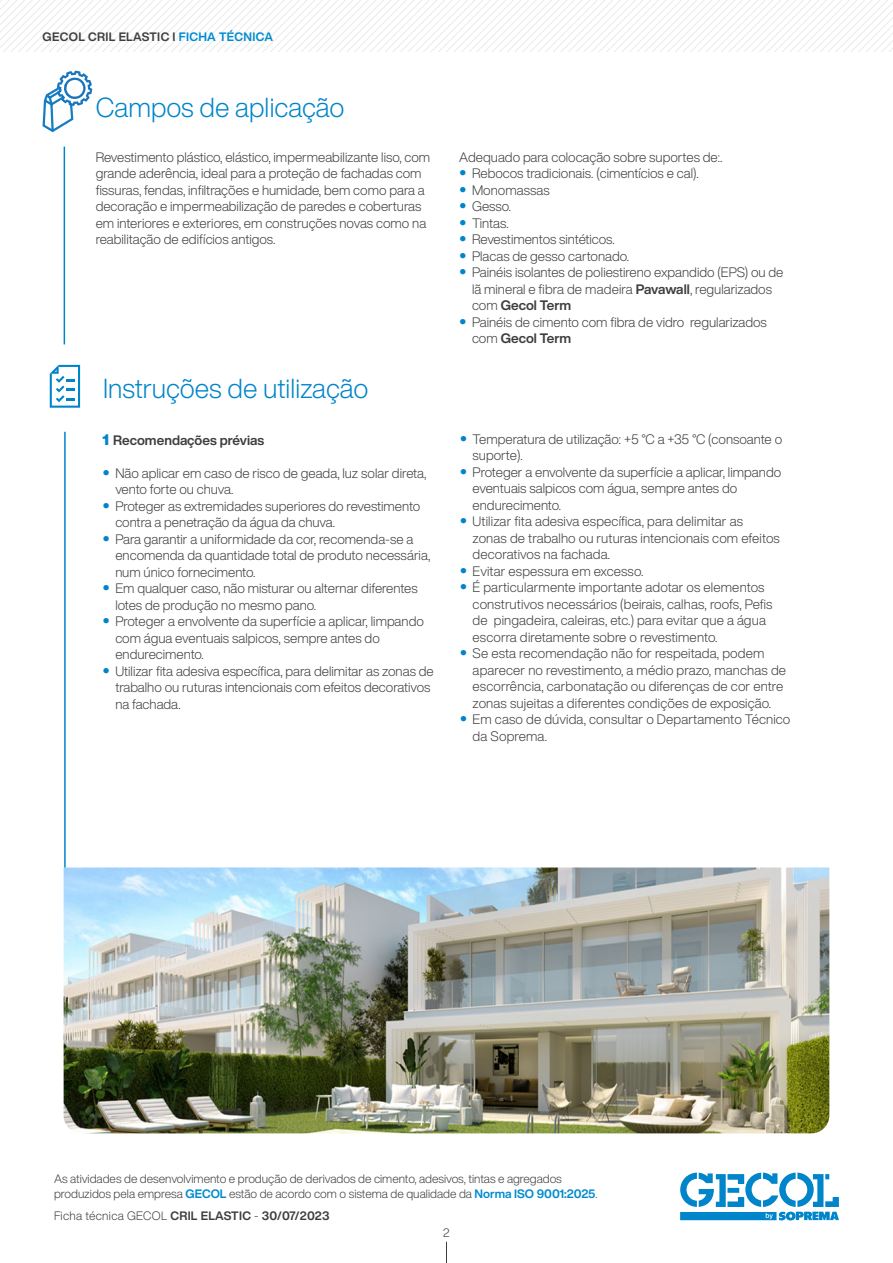
<style>
.page{position:relative;width:893px;height:1263px;background:#fff}
.page>*{position:absolute;margin:0;border:0;box-sizing:border-box;transform-origin:0 0}
.t1{font:300 27px "Helvetica Now Display";color:#0084ca}
.t2{font:300 13.5px/16.5px "Helvetica Now Display";color:#3e3e3f}
.HELVETICA_TEXTO{font:700 13.5px "Helvetica Now Display";color:#3e3e3f}
.t3{font:300 12px/15px "Helvetica Now Display";color:#3e3e3f}
.t4{font:700 12px "Helvetica Now Display";letter-spacing:.025em;color:#3e3e3f}
.s1{color:#008bcf}
.s2{font-weight:900;font-size:15px;color:#0084ca}
.s3{font-family:"Helvetica Neue LT Std";font-weight:900;font-size:15px;color:#0084ca}
.s4{font-weight:700}
.s5{font-weight:700;color:#008bcf}
.s6{font-weight:300}
</style>
<div class="page">
<svg style="left:446px;top:1242px;width:1px;height:21px"></svg>
<svg style="left:680px;top:1172px;width:159px;height:48px"></svg>
<svg style="left:0;top:0;width:893px;height:51px"></svg>
<hr style="left:64px;top:147px;width:1px;height:197px;background:#0084ca">
<img style="left:64px;top:867px;width:765px;height:266px">
<svg style="left:42px;top:71px;width:50px;height:62px"></svg>
<hr style="left:64px;top:432px;width:2px;height:435px;background:#0084ca">
<svg style="left:50px;top:365px;width:30px;height:43px"></svg>
<p class="t4" style="left:43px;top:28px;width:232px">GECOL CRIL ELASTIC I <span class="s1">FICHA TÉCNICA</span></p>
<p class="t1" style="left:96px;top:89px;width:250px">Campos de aplicação</p>
<p class="t2" style="left:96px;top:149px;width:336px">Revestimento plástico, elástico, impermeabilizante liso, com grande aderência, ideal para a proteção de fachadas com fissuras, fendas, infiltrações e humidade, bem como para a decoração e impermeabilização de paredes e coberturas em interiores e exteriores, em construções novas como na reabilitação de edifícios antigos.</p>
<p class="t1" style="left:103px;top:370px;width:267px">Instruções de utilização</p>
<p class="HELVETICA_TEXTO" style="left:103px;top:431px;width:163px"><span class="s2">1</span> Recomendações prévias</p>
<p class="t2" style="left:115px;top:465px;width:313px;text-indent:-13px"><span class="s3">•</span> Não aplicar em caso de risco de geada, luz solar direta, vento forte ou chuva.</p>
<p class="t2" style="left:115px;top:498px;width:307px;text-indent:-13px"><span class="s3">•</span> Proteger as extremidades superiores do revestimento contra a penetração da água da chuva.</p>
<p class="t2" style="left:115px;top:531px;width:316px;text-indent:-13px"><span class="s3">•</span> Para garantir a uniformidade da cor, recomenda-se a encomenda da quantidade total de produto necessária, num único fornecimento.</p>
<p class="t2" style="left:115px;top:580px;width:304px;text-indent:-13px"><span class="s3">•</span> Em qualquer caso, não misturar ou alternar diferentes lotes de produção no mesmo pano.</p>
<p class="t2" style="left:115px;top:613px;width:310px;text-indent:-13px"><span class="s3">•</span> Proteger a envolvente da superfície a aplicar, limpando com água eventuais salpicos, sempre antes do endurecimento.</p>
<p class="t2" style="left:115px;top:663px;width:320px;text-indent:-13px"><span class="s3">•</span> Utilizar fita adesiva específica, para delimitar as zonas de trabalho ou ruturas intencionais com efeitos decorativos na fachada.</p>
<p class="t2" style="left:459px;top:149px;width:265px">Adequado para colocação sobre suportes de:.</p>
<p class="t2" style="left:459px;top:165px;width:241px"><span class="s3">•</span> Rebocos tradicionais. (cimentícios e cal).</p>
<p class="t2" style="left:459px;top:182px;width:92px"><span class="s3">•</span> Monomassas</p>
<p class="t2" style="left:459px;top:198px;width:53px"><span class="s3">•</span> Gesso.</p>
<p class="t2" style="left:459px;top:215px;width:51px"><span class="s3">•</span> Tintas.</p>
<p class="t2" style="left:459px;top:231px;width:157px"><span class="s3">•</span> Revestimentos sintéticos.</p>
<p class="t2" style="left:459px;top:248px;width:171px"><span class="s3">•</span> Placas de gesso cartonado.</p>
<p class="t2" style="left:472px;top:264px;width:313px;text-indent:-13px"><span class="s3">•</span> Painéis isolantes de poliestireno expandido (EPS) ou de lã mineral e fibra de madeira <span class="s4">Pavawall</span>, regularizados com <span class="s4">Gecol Term</span></p>
<p class="t2" style="left:472px;top:314px;width:296px;text-indent:-13px"><span class="s3">•</span> Painéis de cimento com fibra de vidro regularizados com <span class="s4">Gecol Term</span></p>
<p class="t2" style="left:473px;top:430px;width:311px;text-indent:-13px"><span class="s3">•</span> Temperatura de utilização: +5 °C a +35 °C (consoante o suporte).</p>
<p class="t2" style="left:473px;top:463px;width:310px;text-indent:-13px"><span class="s3">•</span> Proteger a envolvente da superfície a aplicar, limpando eventuais salpicos com água, sempre antes do endurecimento.</p>
<p class="t2" style="left:473px;top:513px;width:309px;text-indent:-13px"><span class="s3">•</span> Utilizar fita adesiva específica, para delimitar as zonas de trabalho ou ruturas intencionais com efeitos decorativos na fachada.</p>
<p class="t2" style="left:460px;top:562px;width:185px"><span class="s3">•</span> Evitar espessura em excesso.</p>
<p class="t2" style="left:473px;top:579px;width:301px;text-indent:-13px"><span class="s3">•</span> É particularmente importante adotar os elementos construtivos necessários (beirais, calhas, roofs, Pefis de pingadeira, caleiras, etc.) para evitar que a água escorra diretamente sobre o revestimento.</p>
<p class="t2" style="left:473px;top:645px;width:315px;text-indent:-13px"><span class="s3">•</span> Se esta recomendação não for respeitada, podem aparecer no revestimento, a médio prazo, manchas de escorrência, carbonatação ou diferenças de cor entre zonas sujeitas a diferentes condições de exposição.</p>
<p class="t2" style="left:473px;top:711px;width:319px;text-indent:-13px"><span class="s3">•</span> Em caso de dúvida, consultar o Departamento Técnico da Soprema.</p>
<p class="t3" style="left:54px;top:1171px;width:545px">As atividades de desenvolvimento e produção de derivados de cimento, adesivos, tintas e agregados produzidos pela empresa <span class="s5">GECOL</span> estão de acordo com o sistema de qualidade da <span class="s5">Norma ISO 9001:2025</span>.</p>
<p class="t4" style="left:54px;top:1208px;width:277px"><span class="s6">Ficha técnica GECOL</span> CRIL ELASTIC <span class="s6">-</span> 30/07/2023</p>
<p class="t3" style="left:443px;top:1225px;width:8px">2</p>
</div>
